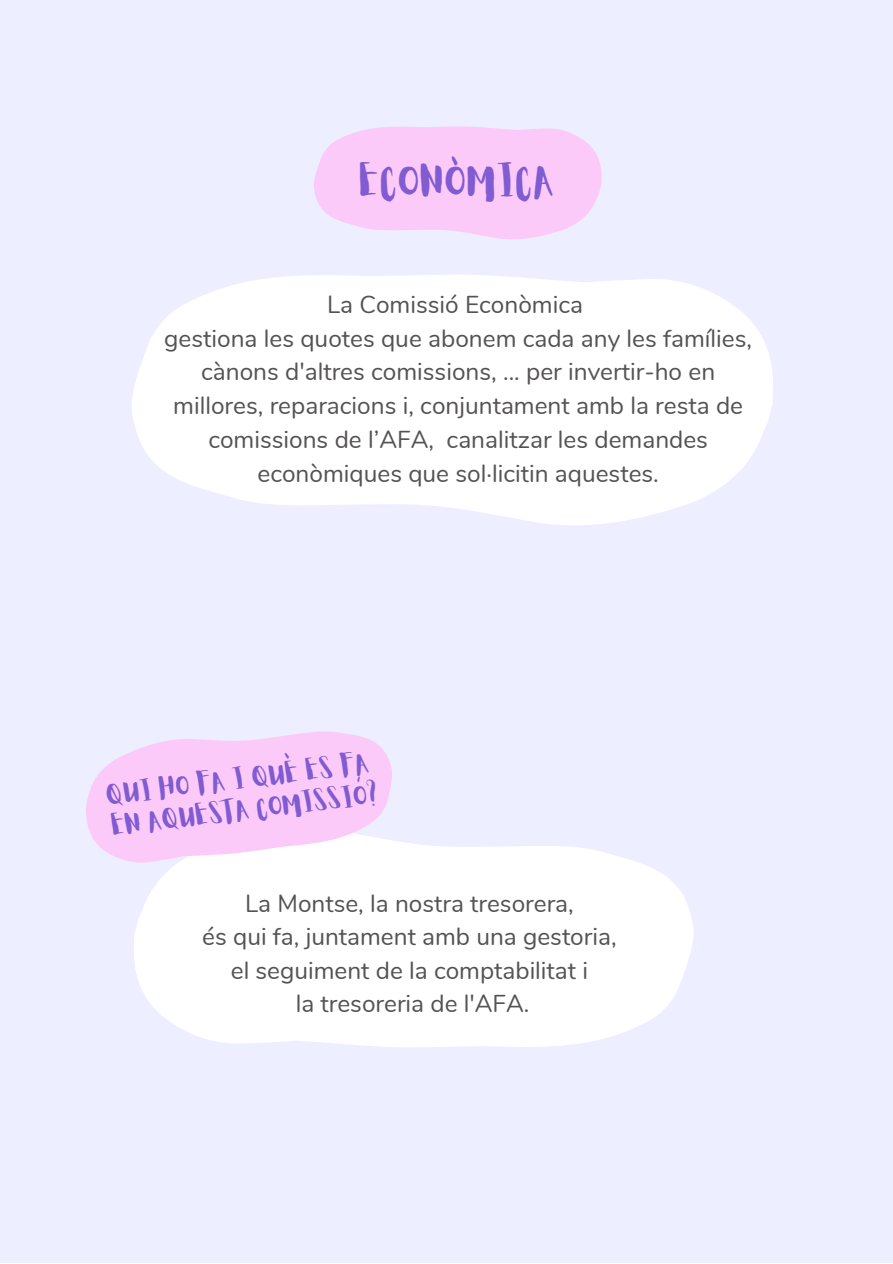
<style>
.page{position:relative;width:893px;height:1264px;background:#fff}
.page>*{position:absolute;margin:0;border:0;box-sizing:border-box;transform-origin:0 0}
.t1{font:37.5px "Aloja Extended";color:#805bd1}
.t2{font:24.45px/33.8px "Nunito";color:#545252;text-align:center}
.t3{font:24.3px/31.2px "Aloja Extended";color:#805bd1}
</style>
<div class="page">
<div style="left:0;top:0;width:892px;height:1262px;background:#edeeff"></div>
<svg style="left:314px;top:126px;width:288px;height:114px"></svg>
<svg style="left:132px;top:275px;width:641px;height:250px;fill:#fff"></svg>
<svg style="left:134px;top:842px;width:559px;height:205px;background:#fdfdff"></svg>
<svg style="left:86px;top:731px;width:314px;height:141px;fill:#fbcaf9"></svg>
<h1 class="t1" style="left:360px;top:164px;width:197px">ECONÒMICA</h1>
<p class="t2" style="left:164px;top:288px;width:589px">La Comissió Econòmica<br>gestiona les quotes que abonem cada any les famílies, cànons d'altres comissions, ... per invertir-ho en millores, reparacions i, conjuntament amb la resta de comissions de l’AFA, canalitzar les demandes econòmiques que sol·licitin aquestes.</p>
<p class="t3" style="left:105px;top:781px;width:272px;rotate:-7deg">QUI HO FA I QUÈ ES FA<br>EN AQUESTA COMISSIÓ?</p>
<p class="t2" style="left:202px;top:887px;width:416px;line-height:33.3px">La Montse, la nostra tresorera,<br>és qui fa, juntament amb una gestoria, el seguiment de la comptabilitat i<br>la tresoreria de l'AFA.</p>
</div>
